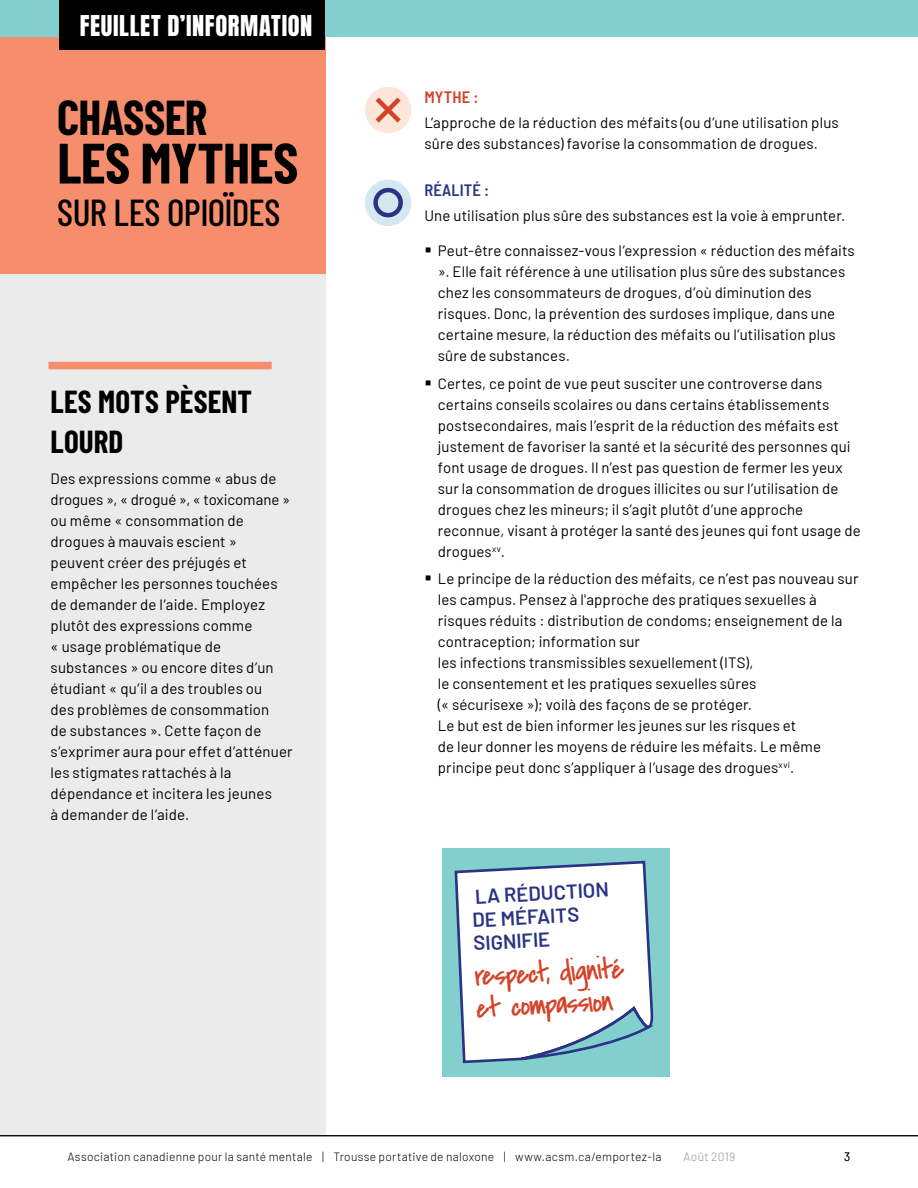
<style>
.page{position:relative;width:918px;height:1188px;background:#fff}
.page>*{position:absolute;margin:0;border:0;box-sizing:border-box;transform-origin:0 0}
.t1{font:700 56.85px "Barlow Condensed";letter-spacing:-.01em;color:#000}
.t2{font:700 47.85px "Barlow Condensed";letter-spacing:-.015em;color:#000}
.t3{font:500 37.5px "Barlow Condensed";letter-spacing:-.02em;color:#000}
.t4{font:700 31.05px/40.2px "Barlow Condensed";letter-spacing:.005em;color:#000}
.t5{font:30.45px/32.1px "Covered By Your Grace";color:#d44227}
.t6{font:24.45px "Anton";letter-spacing:.025em;color:#fff}
.t7{font:600 20.1px/23.2px "Barlow";color:#2b3484}
.t8{font:600 semi-condensed 16.5px "Barlow";letter-spacing:.01em;color:#2b3484}
.t9{font:600 semi-condensed 16.5px "Barlow";letter-spacing:.005em;color:#d44227}
.t10{font:15px/21px "Barlow";letter-spacing:.01em;color:#000}
.t11{font:300 12px "Barlow";letter-spacing:.025em;color:#000}
.t12{font:300 12px "Barlow";letter-spacing:.02em;color:#939598}
</style>
<div class="page">
<div style="left:0;top:146px;width:325px;height:989px;background:#ebebec"></div>
<div style="left:0;top:0;width:325px;height:274px;background:#f68d6c"></div>
<div style="left:442px;top:848px;width:227px;height:228px;background:#82cfcd"></div>
<div style="left:0;top:0;width:918px;height:37px;background:#82cfcd"></div>
<div style="left:365px;top:87px;width:46px;height:46px;background:#fee5d9;border-radius:50%"></div>
<svg style="left:375px;top:93px;width:30px;height:34px"></svg>
<div style="left:365px;top:180px;width:46px;height:46px;background:#d5e8ef;border-radius:50%"></div>
<div style="left:373px;top:188px;width:30px;height:29px;border:4px solid #2b3484;border-radius:50%"></div>
<div style="left:49px;top:362px;width:223px;height:7px;background:#f68d6c"></div>
<svg style="left:454px;top:860px;width:200px;height:204px;background:#e1edf1"></svg>
<hr style="left:0;top:1135px;width:918px;height:1px;background:#000">
<div style="left:59px;top:0;width:266px;height:50px;background:#000"></div>
<h3 class="t6" style="left:80px;top:13px;width:234px">FEUILLET D’INFORMATION</h3>
<h2 class="t2" style="left:57px;top:84px;width:152px">CHASSER</h2>
<h1 class="t1" style="left:57px;top:123px;width:243px">LES MYTHES</h1>
<h3 class="t3" style="left:57px;top:185px;width:225px">SUR LES OPIOÏDES</h3>
<h3 class="t4" style="left:51px;top:380px;width:203px">LES MOTS PÈSENT<br>LOURD</h3>
<p class="t10" style="left:51px;top:467px;width:244px">Des expressions comme « abus de drogues », « drogué », « toxicomane » ou même « consommation de drogues à mauvais escient » peuvent créer des préjugés et empêcher les personnes touchées de demander de l’aide. Employez plutôt des expressions comme<br>« usage problématique de substances » ou encore dites d’un étudiant « qu’il a des troubles ou<br>des problèmes de consommation<br>de substances ». Cette façon de s’exprimer aura pour effet d’atténuer les stigmates rattachés à la dépendance et incitera les jeunes<br>à demander de l’aide.</p>
<p class="t9" style="left:424px;top:85px;width:56px">MYTHE :</p>
<p class="t10" style="left:424px;top:111px;width:416px">L’approche de la réduction des méfaits (ou d’une utilisation plus sûre des substances) favorise la consommation de drogues.</p>
<p class="t8" style="left:424px;top:178px;width:66px">RÉALITÉ :</p>
<p class="t10" style="left:424px;top:204px;width:422px">Une utilisation plus sûre des substances est la voie à emprunter.</p>
<p class="t10" style="left:438px;top:239px;width:418px">Peut-être connaissez-vous l’expression « réduction des méfaits ». Elle fait référence à une utilisation plus sûre des substances chez les consommateurs de drogues, d’où diminution des risques. Donc, la prévention des surdoses implique, dans une certaine mesure, la réduction des méfaits ou l’utilisation plus sûre de substances.</p>
<p class="t10" style="left:438px;top:371px;width:424px">Certes, ce point de vue peut susciter une controverse dans certains conseils scolaires ou dans certains établissements postsecondaires, mais l’esprit de la réduction des méfaits est justement de favoriser la santé et la sécurité des personnes qui font usage de drogues. Il n’est pas question de fermer les yeux sur la consommation de drogues illicites ou sur l’utilisation de drogues chez les mineurs; il s’agit plutôt d’une approche reconnue, visant à protéger la santé des jeunes qui font usage de drogues<sup>xv</sup>.</p>
<p class="t10" style="left:438px;top:567px;width:422px">Le principe de la réduction des méfaits, ce n’est pas nouveau sur les campus. Pensez à l'approche des pratiques sexuelles à risques réduits : distribution de condoms; enseignement de la contraception; information sur<br>les infections transmissibles sexuellement (ITS),<br>le consentement et les pratiques sexuelles sûres<br>(« sécurisexe »); voilà des façons de se protéger.<br>Le but est de bien informer les jeunes sur les risques et<br>de leur donner les moyens de réduire les méfaits. Le même principe peut donc s’appliquer à l’usage des drogues<sup>xvi</sup>.</p>
<h3 class="t7" style="left:470px;top:883px;width:139px;rotate:-3deg">LA RÉDUCTION<br>DE MÉFAITS<br>SIGNIFIE</h3>
<h3 class="t5" style="left:473px;top:960px;width:152px;rotate:-3deg">respect, dignité et compassion</h3>
<p class="t11" style="left:68px;top:1148px;width:596px">Association canadienne pour la santé mentale | Trousse portative de naloxone | www.acsm.ca/emportez-la</p>
<p class="t12" style="left:684px;top:1148px;width:53px">Août 2019</p>
<p class="t11" style="left:844px;top:1148px;width:8px">3</p>
</div>
